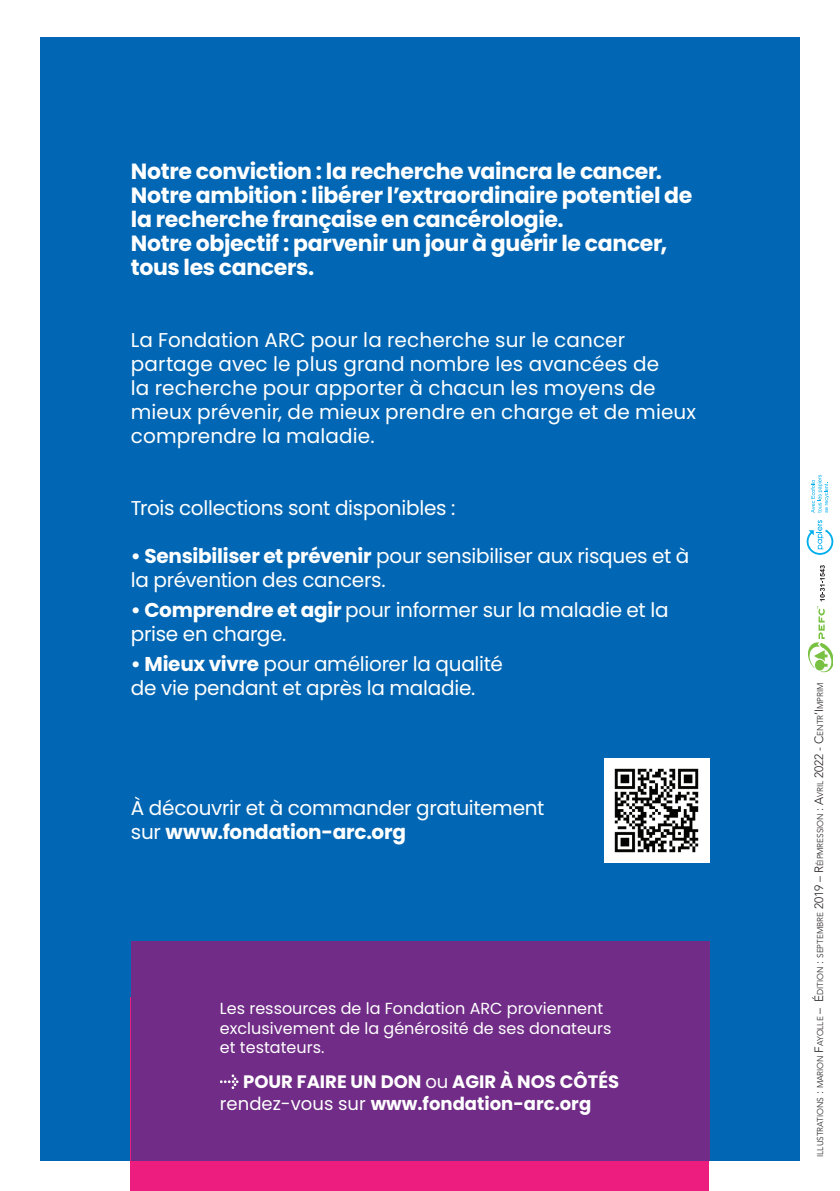
<style>
.page{position:relative;width:840px;height:1191px;background:#fff}
.page>*{position:absolute;margin:0;border:0;box-sizing:border-box;transform-origin:0 0}
.t1{font:700 22px/24px "Poppins";letter-spacing:-.015em;color:#fff}
.t2{font:20px/24px "Poppins";letter-spacing:-.01em;color:#fff}
.t3{font:700 18px/21.6px "Poppins";color:#fff}
.t4{font:16px/19.2px "Poppins";color:#fff}
.t5{font:300 8.4px "Avenir LT Std";letter-spacing:-.005em;color:#231f20}
.s1{font-weight:700}
.s2{font-weight:400}
.s3{font-size:12px}
</style>
<div class="page">
<svg style="left:806px;top:520px;width:26px;height:35px"></svg>
<svg style="left:810px;top:475px;width:18px;height:38px"></svg>
<svg style="left:808px;top:565px;width:23px;height:107px"></svg>
<div style="left:40px;top:37px;width:759px;height:1123px;background:#0166b3"></div>
<div style="left:131px;top:997px;width:577px;height:194px;background:#ed1d80"></div>
<div style="left:131px;top:941px;width:577px;height:219px;background:#702c86"></div>
<svg style="left:220px;top:1074px;width:18px;height:15px"></svg>
<img style="left:604px;top:758px;width:104px;height:105px">
<p class="t1" style="left:131px;top:159px;width:562px">Notre conviction : la recherche vaincra le cancer.<br>Notre ambition : libérer l’extraordinaire potentiel de la recherche française en cancérologie.<br>Notre objectif : parvenir un jour à guérir le cancer, tous les cancers.</p>
<p class="t2" style="left:131px;top:328px;width:566px">La Fondation ARC pour la recherche sur le cancer partage avec le plus grand nombre les avancées de<br>la recherche pour apporter à chacun les moyens de mieux prévenir, de mieux prendre en charge et de mieux comprendre la maladie.</p>
<p class="t2" style="left:131px;top:496px;width:326px">Trois collections sont disponibles :</p>
<p class="t2" style="left:131px;top:544px;width:559px"><span class="s1">• Sensibiliser et prévenir</span> pour sensibiliser aux risques et à la prévention des cancers.</p>
<p class="t2" style="left:131px;top:598px;width:539px"><span class="s1">• Comprendre et agir</span> pour informer sur la maladie et la prise en charge.</p>
<p class="t2" style="left:131px;top:652px;width:373px"><span class="s1">• Mieux vivre</span> pour améliorer la qualité de vie pendant et après la maladie.</p>
<p class="t2" style="left:131px;top:796px;width:415px">À découvrir et à commander gratuitement sur <span class="s1">www.fondation-arc.org</span></p>
<p class="t4" style="left:220px;top:999px;width:393px">Les ressources de la Fondation ARC proviennent exclusivement de la générosité de ses donateurs et testateurs.</p>
<p class="t3" style="left:220px;top:1071px;width:400px;text-indent:23px">POUR FAIRE UN DON <span class="s2">ou</span> AGIR À NOS CÔTÉS <span class="s2">rendez-vous sur</span> www.fondation-arc.org</p>
<p class="t5" style="left:814px;top:1156px;width:475px;rotate:-90deg">ILLUSTRATIONS <span class="s3">:</span> MARION <span class="s3">F</span>AYOLLE <span class="s3">– É</span>DITION <span class="s3">:</span> SEPTEMBRE <span class="s3">2019 – R</span>ÉIPMRESSION <span class="s3">: A</span>VRIL <span class="s3">2022 - C</span>ENTR<span class="s3">’I</span>MPRIM</p>
</div>
